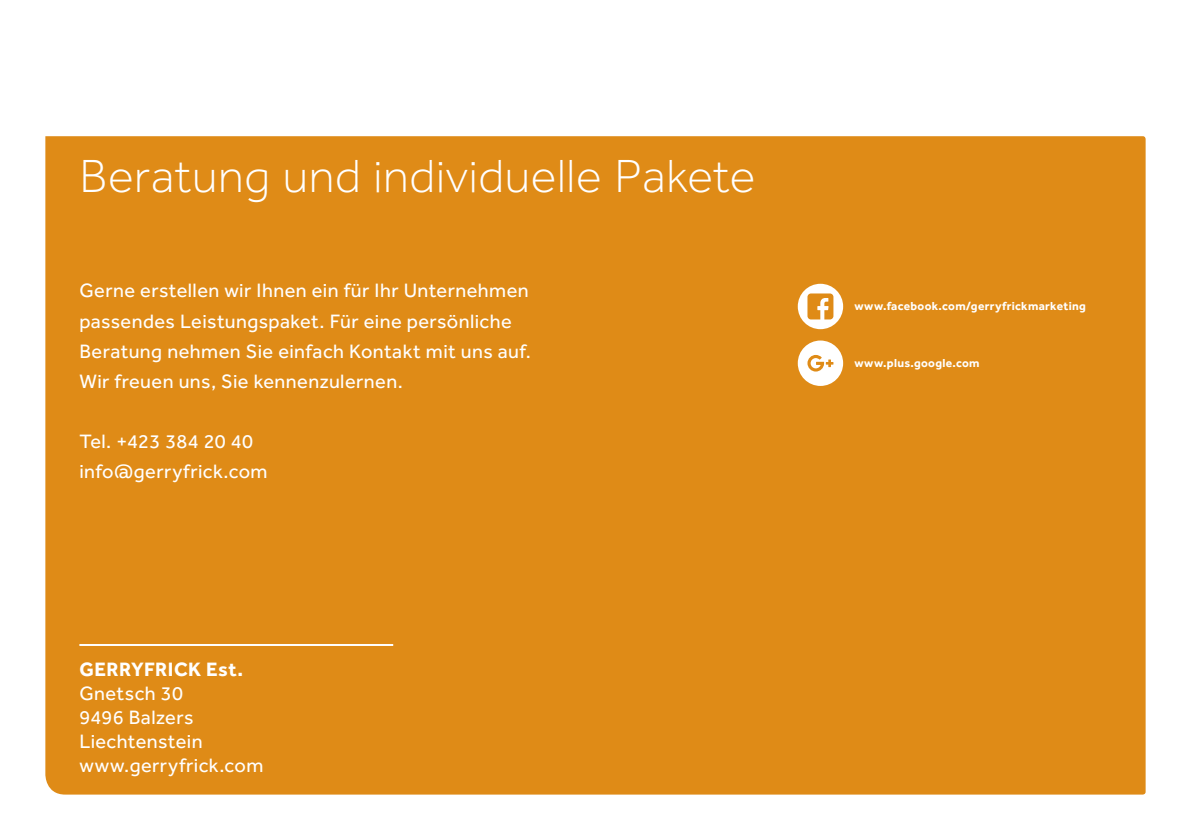
<style>
.page{position:relative;width:1191px;height:840px;background:#fff}
.page>*{position:absolute;margin:0;border:0;box-sizing:border-box;transform-origin:0 0}
.titel_24{font:300 48px "Effra";letter-spacing:.015em;color:#fff}
.text_10_light{font:20px/24px "Effra";letter-spacing:.02em;color:#fff}
.grafik_6_bold_NEG{font:700 12px "Effra";letter-spacing:.025em;color:#fff}
.s1{font-weight:700}
</style>
<div class="page">
<div style="left:45px;top:136px;width:1100px;height:658px;background:#df8b17"></div>
<hr style="left:79px;top:643px;width:314px;height:2px;background:#fff">
<div style="left:797px;top:340px;width:46px;height:46px;background:#fff;border-radius:50%"></div>
<svg style="left:807px;top:354px;width:26px;height:17px"></svg>
<div style="left:797px;top:283px;width:46px;height:46px;background:#fff;border-radius:50%"></div>
<svg style="left:807px;top:293px;width:26px;height:26px"></svg>
<p class="titel_24" style="left:79px;top:149px;width:677px">Beratung und individuelle Pakete</p>
<p class="text_10_light" style="left:79px;top:275px;width:453px;line-height:30px">Gerne erstellen wir Ihnen ein für Ihr Unternehmen passendes Leistungspaket. Für eine persönliche<br>Beratung nehmen Sie einfach Kontakt mit uns auf.</p>
<p class="text_10_light" style="left:79px;top:368px;width:325px">Wir freuen uns, Sie kennenzulernen.</p>
<p class="text_10_light" style="left:79px;top:428px;width:175px">Tel. +423 384 20 40</p>
<p class="text_10_light" style="left:79px;top:458px;width:190px">info@gerryfrick.com</p>
<p class="text_10_light" style="left:79px;top:656px;width:185px"><span class="s1">GERRYFRICK Est.<br></span>Gnetsch 30<br>9496 Balzers<br>Liechtenstein www.gerryfrick.com</p>
<p class="grafik_6_bold_NEG" style="left:854px;top:299px;width:233px">www.facebook.com/gerryfrickmarketing</p>
<p class="grafik_6_bold_NEG" style="left:854px;top:356px;width:127px">www.plus.google.com</p>
</div>
